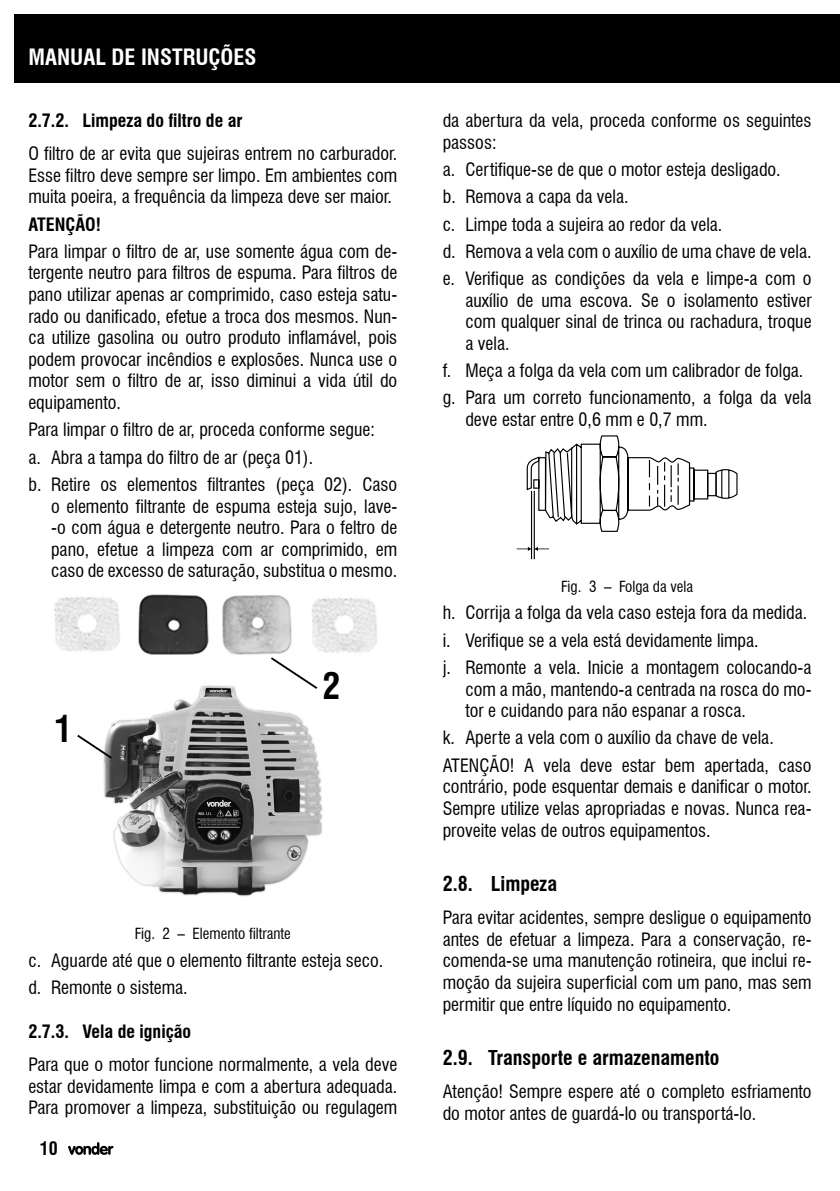
<style>
.page{position:relative;width:840px;height:1191px;background:#fff}
.page>*{position:absolute;margin:0;border:0;box-sizing:border-box;transform-origin:0 0}
.texto{font:700 condensed 35.6px "Swiss 721 BT";color:#000}
.t1{font:700 condensed 22px "Swiss 721 BT";color:#fff}
.t2{font:700 condensed 20px "Swiss 721 BT";color:#000}
.texto-2{font:condensed 18px/21.6px "Swiss 721 BT";color:#000;text-align:justify}
.texto-3{font:700 condensed 18px "Swiss 721 BT";color:#000}
.t3{font:condensed 15px "Swiss 721 BT";color:#000}
</style>
<div class="page">
<img style="left:54px;top:594px;width:323px;height:303px">
<svg style="left:75px;top:733px;width:39px;height:27px"></svg>
<svg style="left:269px;top:655px;width:50px;height:36px"></svg>
<svg style="left:516px;top:435px;width:221px;height:125px"></svg>
<div style="left:14px;top:14px;width:825px;height:69px;background:#000"></div>
<svg style="left:68px;top:1142px;width:45px;height:12px"></svg>
<p class="t1" style="left:28px;top:44px;width:229px">MANUAL DE INSTRUÇÕES</p>
<p class="texto-3" style="left:28px;top:110px;width:216px">2.7.2. Limpeza do filtro de ar</p>
<p class="texto-2" style="left:28px;top:143px;width:370px">O filtro de ar evita que sujeiras entrem no carburador.<br>Esse filtro deve sempre ser limpo. Em ambientes com muita poeira, a frequência da limpeza deve ser maior.</p>
<p class="texto-3" style="left:28px;top:213px;width:74px">ATENÇÃO!</p>
<p class="texto-2" style="left:28px;top:240px;width:370px">Para limpar o filtro de ar, use somente água com de&shy;tergente neutro para filtros de espuma. Para filtros de pano utilizar apenas ar comprimido, caso esteja satu&shy;rado ou danificado, efetue a troca dos mesmos. Nun&shy;ca utilize gasolina ou outro produto inflamável, pois podem provocar incêndios e explosões. Nunca use o motor sem o filtro de ar, isso diminui a vida útil do equipamento.</p>
<p class="texto-2" style="left:28px;top:419px;width:348px">Para limpar o filtro de ar, proceda conforme segue:</p>
<p class="texto-2" style="left:28px;top:446px;width:286px">a. Abra a tampa do filtro de ar (peça 01).</p>
<p class="texto-2" style="left:51px;top:473px;width:347px;text-indent:-23px">b. Retire os elementos filtrantes (peça 02). Caso o elemento filtrante de espuma esteja sujo, lave--o com água e detergente neutro. Para o feltro de pano, efetue a limpeza com ar comprimido, em caso de excesso de saturação, substitua o mesmo.</p>
<p class="texto" style="left:55px;top:707px;width:19px">1</p>
<p class="texto" style="left:322px;top:664px;width:19px">2</p>
<p class="t3" style="left:135px;top:925px;width:157px">Fig. 2 – Elemento filtrante</p>
<p class="texto-2" style="left:28px;top:949px;width:356px">c. Aguarde até que o elemento filtrante esteja seco.</p>
<p class="texto-2" style="left:28px;top:976px;width:161px">d. Remonte o sistema.</p>
<p class="texto-3" style="left:28px;top:1021px;width:164px">2.7.3. Vela de ignição</p>
<p class="texto-2" style="left:28px;top:1053px;width:370px">Para que o motor funcione normalmente, a vela deve estar devidamente limpa e com a abertura adequada.<br>Para promover a limpeza, substituição ou regulagem</p>
<p class="texto-3" style="left:40px;top:1138px;width:19px">10</p>
<p class="texto-2" style="left:442px;top:110px;width:370px">da abertura da vela, proceda conforme os seguintes passos:</p>
<p class="texto-2" style="left:442px;top:159px;width:339px">a. Certifique-se de que o motor esteja desligado.</p>
<p class="texto-2" style="left:442px;top:186px;width:187px">b. Remova a capa da vela.</p>
<p class="texto-2" style="left:442px;top:213px;width:281px">c. Limpe toda a sujeira ao redor da vela.</p>
<p class="texto-2" style="left:442px;top:240px;width:370px">d. Remova a vela com o auxílio de uma chave de vela.</p>
<p class="texto-2" style="left:465px;top:268px;width:347px;text-indent:-23px">e. Verifique as condições da vela e limpe-a com o auxílio de uma escova. Se o isolamento estiver com qualquer sinal de trinca ou rachadura, troque a vela.</p>
<p class="texto-2" style="left:442px;top:360px;width:362px">f. Meça a folga da vela com um calibrador de folga.</p>
<p class="texto-2" style="left:465px;top:387px;width:347px;text-indent:-23px">g. Para um correto funcionamento, a folga da vela deve estar entre 0,6 mm e 0,7 mm.</p>
<p class="t3" style="left:561px;top:577px;width:133px">Fig. 3 – Folga da vela</p>
<p class="texto-2" style="left:442px;top:602px;width:366px">h. Corrija a folga da vela caso esteja fora da medida.</p>
<p class="texto-2" style="left:442px;top:629px;width:317px">i. Verifique se a vela está devidamente limpa.</p>
<p class="texto-2" style="left:465px;top:656px;width:347px;text-indent:-23px">j. Remonte a vela. Inicie a montagem colocando-a com a mão, mantendo-a centrada na rosca do mo&shy;tor e cuidando para não espanar a rosca.</p>
<p class="texto-2" style="left:442px;top:727px;width:332px">k. Aperte a vela com o auxílio da chave de vela.</p>
<p class="texto-2" style="left:442px;top:754px;width:370px">ATENÇÃO! A vela deve estar bem apertada, caso contrário, pode esquentar demais e danificar o motor.<br>Sempre utilize velas apropriadas e novas. Nunca rea&shy;proveite velas de outros equipamentos.</p>
<p class="t2" style="left:442px;top:872px;width:116px">2.8. Limpeza</p>
<p class="texto-2" style="left:442px;top:907px;width:370px">Para evitar acidentes, sempre desligue o equipamento antes de efetuar a limpeza. Para a conservação, re&shy;comenda-se uma manutenção rotineira, que inclui re&shy;moção da sujeira superficial com um pano, mas sem permitir que entre líquido no equipamento.</p>
<p class="t2" style="left:442px;top:1046px;width:278px">2.9. Transporte e armazenamento</p>
<p class="texto-2" style="left:442px;top:1081px;width:370px">Atenção! Sempre espere até o completo esfriamento do motor antes de guardá-lo ou transportá-lo.</p>
</div>
